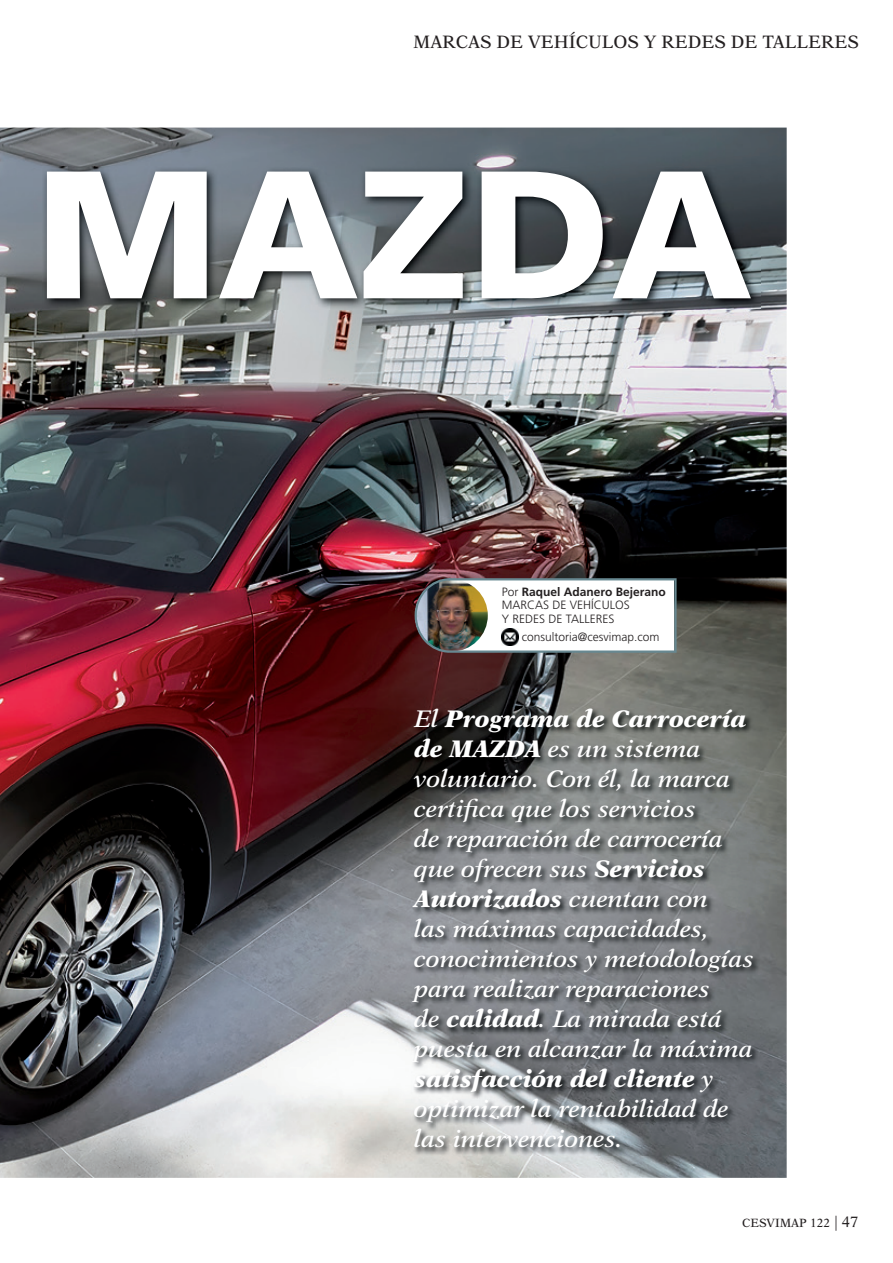
<style>
.page{position:relative;width:893px;height:1263px;background:#fff}
.page>*{position:absolute;margin:0;border:0;box-sizing:border-box;transform-origin:0 0}
.t1{font:900 181.5px "Frutiger";color:#fff}
.t2{font:italic 600 24px/30px "New Aster";color:#fff}
.t3{font:18px "New Aster";color:#231f20}
.t4{font:300 12px/13.5px "Frutiger";color:#231f20}
.t5{font:12px "New Aster";color:#231f20}
.s1{font-weight:700}
.s2{font-weight:900}
.s3{font-size:15px}
</style>
<div class="page">
<img style="left:0;top:128px;width:787px;height:1050px">
<img style="left:411px;top:708px;width:349px;height:447px">
<img style="left:42px;top:167px;width:719px;height:142px">
<img style="left:415px;top:578px;width:262px;height:75px">
<p class="t3" style="left:413px;top:31px;width:447px">MARCAS DE VEHÍCULOS Y REDES DE TALLERES</p>
<h1 class="t1" style="left:36px;top:125px;width:718px">MAZDA</h1>
<p class="t4" style="left:502px;top:585px;width:165px">Por <span class="s1">Raquel Adanero Bejerano<br></span>MARCAS DE VEHÍCULOS<br>Y REDES DE TALLERES</p>
<p class="t4" style="left:522px;top:630px;width:139px">consultoria@cesvimap.com</p>
<p class="t2" style="left:415px;top:704px;width:341px">El <span class="s2">Programa de Carrocería de MAZDA</span> es un sistema voluntario. Con él, la marca certifica que los servicios<br>de reparación de carrocería que ofrecen sus <span class="s2">Servicios<br>Autorizados</span> cuentan con<br>las máximas capacidades, conocimientos y metodologías para realizar reparaciones<br>de <span class="s2">calidad</span>. La mirada está puesta en alcanzar la máxima <span class="s2">satisfacción del cliente</span> y optimizar la rentabilidad de las intervenciones.</p>
<p class="t5" style="left:742px;top:1216px;width:118px">CESVIMAP 122 <span class="s3">| 47</span></p>
</div>
